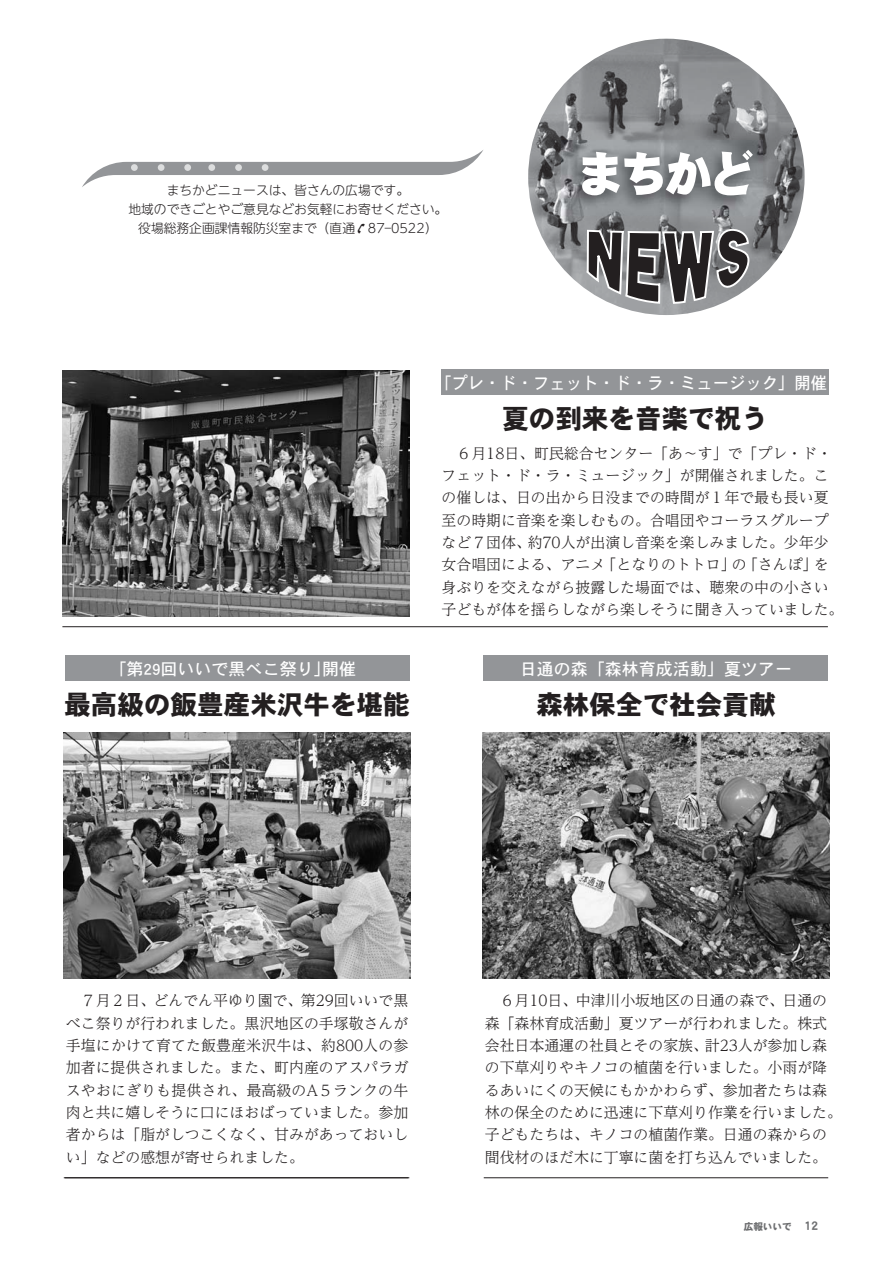
<style>
.page{position:relative;width:893px;height:1263px;background:#fff}
.page>*{position:absolute;margin:0;border:0;box-sizing:border-box;transform-origin:0 0}
.t1{font:26.55px "HZPY6 C7+DFHS Gothic Std W9";color:#231f20}
.t2{font:16.95px "HHMEOYE+DFHS Gothic Std W5";color:#fff}
.t3{font:16.95px "HHMEOYE+DFHS Gothic Std W5";color:#fff;scale:.96 1}
.t4{font:300 14.85px/22.4px "HD94 IFA+UD Reimin Pro";color:#231f20}
.t5{font:300 12.75px/19.2px "HBV26 BH+UD Shin M Go Pro";color:#231f20;text-align:center}
.t6{font:9.6px "HZPY6 C7+DFHS Gothic Std W9";color:#6d6e70}
.s1{font-family:"H2 SG9 TK+Edigai OTF Go Iwata";font-weight:400}
.s2{font-size:12.75px}
</style>
<div class="page">
<svg style="left:82px;top:150px;width:401px;height:37px"></svg>
<div style="left:131px;top:164px;width:7px;height:7px;background:#dcddde;border-radius:50%"></div>
<div style="left:158px;top:164px;width:6px;height:7px;background:#dcddde;border-radius:50%"></div>
<div style="left:184px;top:164px;width:7px;height:7px;background:#dcddde;border-radius:50%"></div>
<div style="left:208px;top:164px;width:7px;height:7px;background:#dcddde;border-radius:50%"></div>
<div style="left:235px;top:164px;width:7px;height:7px;background:#dcddde;border-radius:50%"></div>
<div style="left:262px;top:164px;width:6px;height:7px;background:#dcddde;border-radius:50%"></div>
<img style="left:528px;top:39px;width:276px;height:276px;border-radius:50%">
<img style="left:562px;top:141px;width:200px;height:75px">
<svg style="left:582px;top:129px;width:171px;height:186px"></svg>
<img style="left:483px;top:732px;width:346px;height:247px">
<hr style="left:62px;top:626px;width:766px;height:1px;background:#231f20">
<hr style="left:484px;top:1178px;width:344px;height:1px;background:#231f20">
<div style="left:484px;top:656px;width:344px;height:25px;background:#939598"></div>
<img style="left:63px;top:371px;width:346px;height:245px">
<div style="left:442px;top:370px;width:386px;height:25px;background:#939598"></div>
<hr style="left:64px;top:1178px;width:344px;height:1px;background:#231f20">
<img style="left:64px;top:732px;width:346px;height:247px">
<hr style="left:65px;top:1178px;width:344px;height:1px;background:#231f20">
<div style="left:65px;top:656px;width:344px;height:25px;background:#939598"></div>
<p class="t5" style="left:128px;top:182px;width:320px">まちかどニュースは、皆さんの広場です。<br>地域のできごとやご意見などお気軽にお寄せください。役場総務企画課情報防災室まで（直通<span class="s1">拶</span>87―0522）</p>
<p class="t3" style="left:435px;top:376px;width:410px">「プレ・ド・フェット・ド・ラ・ミュージック」開催</p>
<h1 class="t1" style="left:502px;top:408px;width:267px">夏の到来を音楽で祝う</h1>
<p class="t2" style="left:109px;top:662px;width:248px">「第29回いいで黒べこ祭り」開催</p>
<h1 class="t1" style="left:64px;top:694px;width:347px">最高級の飯豊産米沢牛を堪能</h1>
<p class="t4" style="left:442px;top:444px;width:403px">　６月18日、町民総合センター「あ～す」で「プレ・ド・フェット・ド・ラ・ミュージック」が開催されました。この催しは、日の出から日没までの時間が１年で最も長い夏至の時期に音楽を楽しむもの。合唱団やコーラスグループなど７団体、約70人が出演し音楽を楽しみました。少年少女合唱団による、アニメ「となりのトトロ」の「さんぽ」を身ぶりを交えながら披露した場面では、聴衆の中の小さい子どもが体を揺らしながら楽しそうに聞き入っていました。</p>
<p class="t2" style="left:520px;top:662px;width:274px">日通の森「森林育成活動」夏ツアー</p>
<h1 class="t1" style="left:536px;top:694px;width:241px">森林保全で社会貢献</h1>
<p class="t4" style="left:66px;top:992px;width:344px;text-align:justify">　７月２日、どんでん平ゆり園で、第29回いいで黒べこ祭りが行われました。黒沢地区の手塚敬さんが手塩にかけて育てた飯豊産米沢牛は、約800人の参加者に提供されました。また、町内産のアスパラガスやおにぎりも提供され、最高級のA５ランクの牛肉と共に嬉しそうに口にほおばっていました。参加者からは「脂がしつこくなく、甘みがあっておいしい」などの感想が寄せられました。</p>
<p class="t4" style="left:485px;top:992px;width:359px">　６月10日、中津川小坂地区の日通の森で、日通の森「森林育成活動」夏ツアーが行われました。株式会社日本通運の社員とその家族、計23人が参加し森の下草刈りやキノコの植菌を行いました。小雨が降るあいにくの天候にもかかわらず、参加者たちは森林の保全のために迅速に下草刈り作業を行いました。子どもたちは、キノコの植菌作業。日通の森からの間伐材のほだ木に丁寧に菌を打ち込んでいました。</p>
<p class="t6" style="left:744px;top:1223px;width:81px">広報いいで <span class="s2">12</span></p>
</div>
